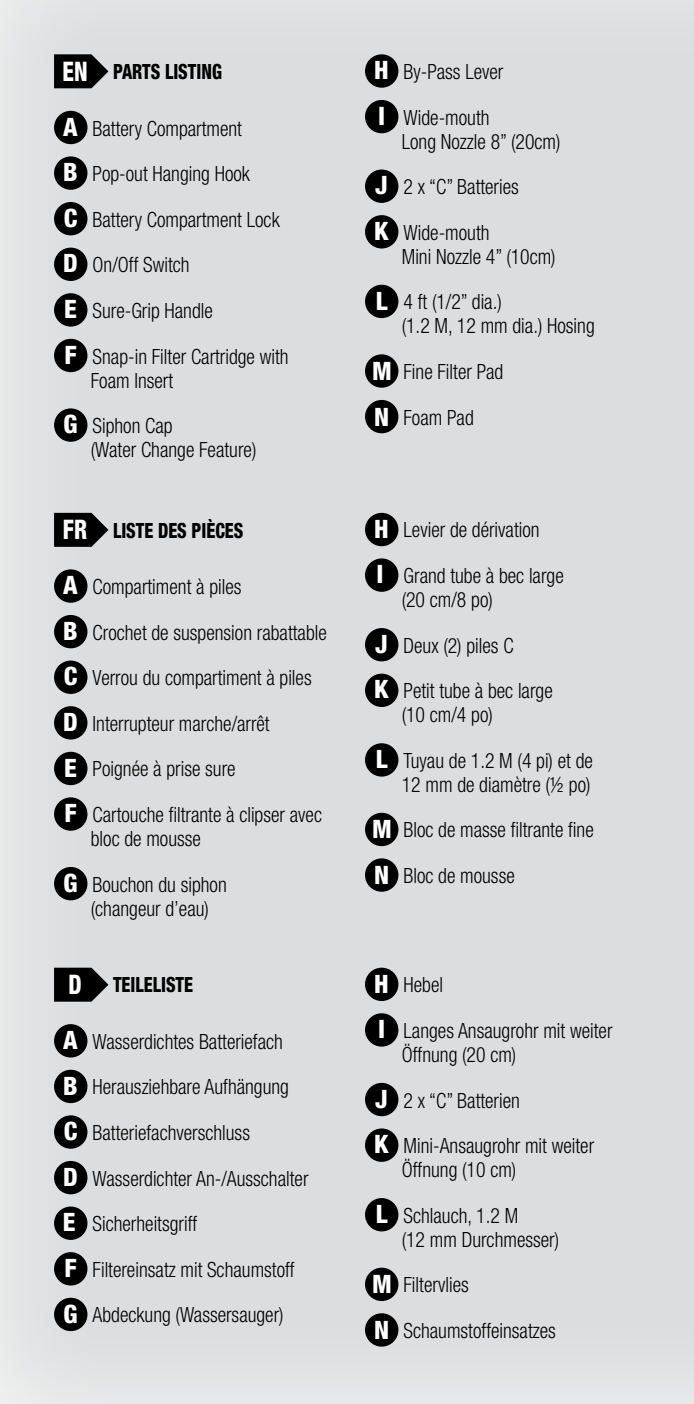
<style>
.page{position:relative;width:694px;height:1404px;background:#fff}
.page>*{position:absolute;margin:0;border:0;box-sizing:border-box;transform-origin:0 0}
.t1{font:800 condensed 27px "Helvetica Neue";color:#fff;scale:.85 1}
.t2{font:300 condensed 21px/45.6px "Helvetica Neue";color:#000;scale:.94 1}
.t3{font:800 condensed 21px "Helvetica Neue";color:#000;scale:.85 1}
.s1{font-size:27px;color:#fff}
.s2{font-weight:800;font-size:25.5px;color:#fff}
</style>
<div class="page">
<div style="left:0;top:0;width:693px;height:1404px;background:#dcddde"></div>
<svg style="left:54px;top:54px;width:54px;height:34px;background:#222"></svg>
<div style="left:54px;top:111px;width:33px;height:33px;background:#000;border-radius:50%"></div>
<div style="left:54px;top:156px;width:33px;height:34px;background:#000;border-radius:50%"></div>
<div style="left:54px;top:202px;width:33px;height:33px;background:#000;border-radius:50%"></div>
<div style="left:54px;top:248px;width:33px;height:33px;background:#000;border-radius:50%"></div>
<div style="left:54px;top:293px;width:33px;height:34px;background:#000;border-radius:50%"></div>
<div style="left:54px;top:339px;width:33px;height:33px;background:#000;border-radius:50%"></div>
<div style="left:54px;top:408px;width:33px;height:34px;background:#000;border-radius:50%"></div>
<div style="left:365px;top:54px;width:33px;height:34px;background:#000;border-radius:50%"></div>
<div style="left:365px;top:100px;width:33px;height:33px;background:#000;border-radius:50%"></div>
<div style="left:365px;top:170px;width:33px;height:33px;background:#000;border-radius:50%"></div>
<div style="left:365px;top:215px;width:33px;height:34px;background:#000;border-radius:50%"></div>
<div style="left:365px;top:285px;width:33px;height:33px;background:#000;border-radius:50%"></div>
<div style="left:365px;top:354px;width:33px;height:34px;background:#000;border-radius:50%"></div>
<div style="left:365px;top:400px;width:33px;height:33px;background:#000;border-radius:50%"></div>
<svg style="left:54px;top:513px;width:54px;height:34px;background:#212122"></svg>
<div style="left:54px;top:569px;width:33px;height:34px;background:#000;border-radius:50%"></div>
<div style="left:54px;top:615px;width:33px;height:33px;background:#000;border-radius:50%"></div>
<div style="left:54px;top:661px;width:33px;height:33px;background:#000;border-radius:50%"></div>
<div style="left:54px;top:706px;width:33px;height:34px;background:#000;border-radius:50%"></div>
<div style="left:54px;top:752px;width:33px;height:33px;background:#000;border-radius:50%"></div>
<div style="left:54px;top:797px;width:33px;height:34px;background:#000;border-radius:50%"></div>
<div style="left:54px;top:867px;width:33px;height:33px;background:#000;border-radius:50%"></div>
<div style="left:365px;top:513px;width:33px;height:33px;background:#000;border-radius:50%"></div>
<div style="left:365px;top:558px;width:33px;height:34px;background:#000;border-radius:50%"></div>
<div style="left:365px;top:628px;width:33px;height:33px;background:#000;border-radius:50%"></div>
<div style="left:365px;top:674px;width:33px;height:33px;background:#000;border-radius:50%"></div>
<div style="left:365px;top:743px;width:33px;height:34px;background:#000;border-radius:50%"></div>
<div style="left:365px;top:813px;width:33px;height:33px;background:#000;border-radius:50%"></div>
<div style="left:365px;top:858px;width:33px;height:34px;background:#000;border-radius:50%"></div>
<svg style="left:54px;top:968px;width:54px;height:34px;background:#222"></svg>
<div style="left:54px;top:1024px;width:33px;height:34px;background:#000;border-radius:50%"></div>
<div style="left:54px;top:1070px;width:33px;height:33px;background:#000;border-radius:50%"></div>
<div style="left:54px;top:1115px;width:33px;height:34px;background:#000;border-radius:50%"></div>
<div style="left:54px;top:1161px;width:33px;height:33px;background:#000;border-radius:50%"></div>
<div style="left:54px;top:1207px;width:33px;height:33px;background:#000;border-radius:50%"></div>
<div style="left:54px;top:1252px;width:33px;height:34px;background:#000;border-radius:50%"></div>
<div style="left:54px;top:1298px;width:33px;height:33px;background:#000;border-radius:50%"></div>
<div style="left:365px;top:968px;width:33px;height:33px;background:#000;border-radius:50%"></div>
<div style="left:365px;top:1013px;width:33px;height:34px;background:#000;border-radius:50%"></div>
<div style="left:365px;top:1083px;width:33px;height:33px;background:#000;border-radius:50%"></div>
<div style="left:365px;top:1128px;width:33px;height:34px;background:#000;border-radius:50%"></div>
<div style="left:365px;top:1198px;width:33px;height:33px;background:#000;border-radius:50%"></div>
<div style="left:365px;top:1268px;width:33px;height:33px;background:#000;border-radius:50%"></div>
<div style="left:365px;top:1313px;width:33px;height:34px;background:#000;border-radius:50%"></div>
<p class="t3" style="left:62px;top:59px;width:189px"><span class="s1">EN</span> PARTS LISTING</p>
<p class="t2" style="left:63px;top:105px;width:241px"><span class="s2">A</span> Battery Compartment<br><span class="s2">B</span> Pop-out Hanging Hook<br><span class="s2">C</span> Battery Compartment Lock<br><span class="s2">D</span> On/Off Switch<br><span class="s2">E</span> Sure-Grip Handle<br><span class="s2">F</span> Snap-in Filter Cartridge with</p>
<p class="t2" style="left:63px;top:357px;width:118px;text-align:right">Foam Insert<br><span class="s2">G</span> Siphon Cap</p>
<p class="t2" style="left:91px;top:427px;width:177px">(Water Change Feature)</p>
<p class="t3" style="left:63px;top:517px;width:214px"><span class="s1">FR</span> LISTE DES PIÈCES</p>
<p class="t2" style="left:63px;top:564px;width:282px"><span class="s2">A</span> Compartiment à piles<br><span class="s2">B</span> Crochet de suspension rabattable<br><span class="s2">C</span> Verrou du compartiment à piles<br><span class="s2">D</span> Interrupteur marche/arrêt<br><span class="s2">E</span> Poignée à prise sure<br><span class="s2">F</span> Cartouche filtrante à clipser avec</p>
<p class="t2" style="left:63px;top:816px;width:175px;text-align:center">bloc de mousse<br><span class="s2">G</span> Bouchon du siphon</p>
<p class="t2" style="left:91px;top:885px;width:127px">(changeur d’eau)</p>
<p class="t1" style="left:69px;top:968px;width:17px">D</p>
<p class="t3" style="left:113px;top:972px;width:96px">TEILELISTE</p>
<p class="t2" style="left:63px;top:1018px;width:263px"><span class="s2">A</span> Wasserdichtes Batteriefach<br><span class="s2">B</span> Herausziehbare Aufhängung<br><span class="s2">C</span> Batteriefachverschluss<br><span class="s2">D</span> Wasserdichter An-/Ausschalter<br><span class="s2">E</span> Sicherheitsgriff<br><span class="s2">F</span> Filtereinsatz mit Schaumstoff<br><span class="s2">G</span> Abdeckung (Wassersauger)</p>
<p class="t2" style="left:374px;top:49px;width:139px"><span class="s2">H</span> By-Pass Lever<br><span class="s2">I</span> Wide-mouth</p>
<p class="t2" style="left:374px;top:118px;width:199px;text-indent:27px">Long Nozzle 8” (20cm)<br><span class="s2">J</span> 2 x “C” Batteries<br><span class="s2">K</span> Wide-mouth</p>
<p class="t2" style="left:375px;top:233px;width:193px;text-indent:26px">Mini Nozzle 4” (10cm)<br><span class="s2">L</span> 4 ft (1/2” dia.)</p>
<p class="t2" style="left:372px;top:303px;width:238px;text-indent:29px">(1.2 M, 12 mm dia.) Hosing<br><span class="s2">M</span> Fine Filter Pad<br><span class="s2">N</span> Foam Pad</p>
<p class="t2" style="left:374px;top:507px;width:203px"><span class="s2">H</span> Levier de dérivation<br><span class="s2">I</span> Grand tube à bec large</p>
<p class="t2" style="left:374px;top:577px;width:191px;text-indent:27px">(20 cm/8 po)<br><span class="s2">J</span> Deux (2) piles C<br><span class="s2">K</span> Petit tube à bec large</p>
<p class="t2" style="left:375px;top:692px;width:232px;text-indent:26px">(10 cm/4 po)<br><span class="s2">L</span> Tuyau de 1.2 M (4 pi) et de</p>
<p class="t2" style="left:372px;top:761px;width:237px;text-indent:29px">12 mm de diamètre (½ po)<br><span class="s2">M</span> Bloc de masse filtrante fine<br><span class="s2">N</span> Bloc de mousse</p>
<p class="t2" style="left:374px;top:962px;width:255px"><span class="s2">H</span> Hebel<br><span class="s2">I</span> Langes Ansaugrohr mit weiter</p>
<p class="t2" style="left:374px;top:1032px;width:235px;text-indent:27px">Öffnung (20 cm)<br><span class="s2">J</span> 2 x “C” Batterien<br><span class="s2">K</span> Mini-Ansaugrohr mit weiter</p>
<p class="t2" style="left:375px;top:1147px;width:153px;text-align:right">Öffnung (10 cm)<br><span class="s2">L</span> Schlauch, 1.2 M</p>
<p class="t2" style="left:372px;top:1216px;width:200px;text-indent:29px">(12 mm Durchmesser)<br><span class="s2">M</span> Filtervlies<br><span class="s2">N</span> Schaumstoffeinsatzes</p>
</div>
